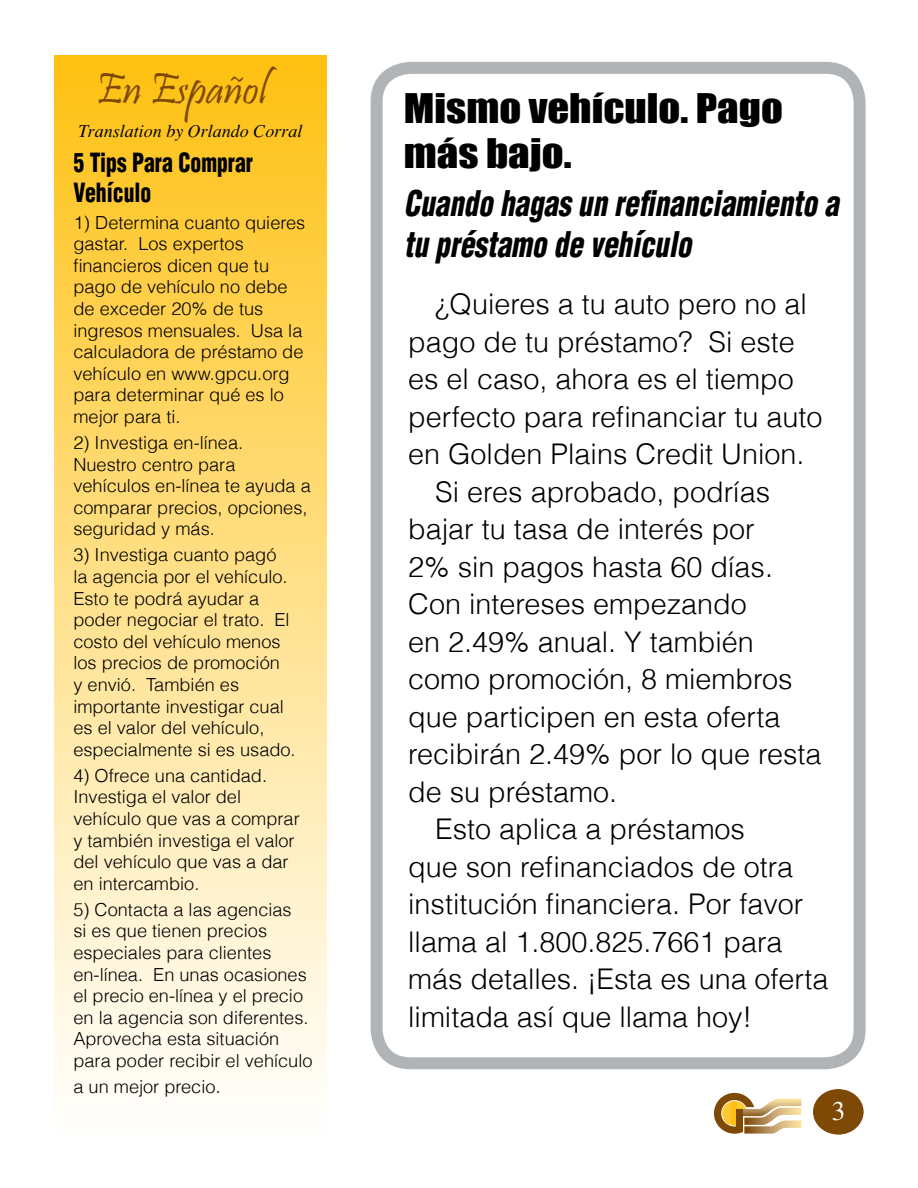
<style>
.page{position:relative;width:918px;height:1188px;background:#fff}
.page>*{position:absolute;margin:0;border:0;box-sizing:border-box;transform-origin:0 0}
.t1{font:45px "Pristina";color:#7d4904}
.t2{font:37.5px/45px "Impact";color:#000;scale:1.14 1}
.t3{font:italic 900 condensed 34.5px/41.4px "Helvetica";color:#000;scale:.84 1}
.t4{font:300 28.5px "Helvetica";color:#000}
.t5{font:27px "Times";color:#fff}
.t6{font:900 condensed 25.8px/30.3px "Helvetica";color:#000;scale:.84 1}
.t7{font:300 18px/21.6px "Helvetica";color:#000}
.t8{font:300 18px/21.6px "Helvetica";color:#000;scale:1.04 1}
.t9{font:italic 18px "Times";color:#000}
.s1{font-size:19.5px}
</style>
<div class="page">
<div style="left:55px;top:55px;width:272px;height:1082px;background:linear-gradient(to bottom,#fec113,#fff)"></div>
<div style="left:814px;top:1090px;width:49px;height:44px;background:#7d4904;border-radius:50%"></div>
<div style="left:813px;top:1089px;width:51px;height:46px;border:2px solid #7d4904;border-radius:50%"></div>
<svg style="left:713px;top:1092px;width:91px;height:41px"></svg>
<svg style="left:714px;top:1093px;width:87px;height:41px"></svg>
<div style="left:736px;top:1109px;width:6px;height:23px;background:#7d4904"></div>
<div style="left:371px;top:62px;width:495px;height:1007px;border:12px solid #b1b4b6;border-radius:34px"></div>
<h1 class="t1" style="left:96px;top:64px;width:173px">En Español</h1>
<p class="t9" style="left:79px;top:120px;width:225px">Translation by Orlando Corral</p>
<h3 class="t6" style="left:73px;top:147px;width:215px">5 Tips Para Comprar<br>Vehículo</h3>
<p class="t8" style="left:73px;top:211px;width:225px">1) Determina cuanto quieres gastar. Los expertos financieros dicen que tu pago de vehículo no debe de exceder 20% de tus ingresos mensuales. Usa la calculadora de préstamo de vehículo en www.gpcu.org para determinar qué es lo mejor para ti.</p>
<p class="t7" style="left:73px;top:432px;width:239px">2) Investiga en-línea.<br>Nuestro centro para vehículos en-línea te ayuda a comparar precios, opciones, seguridad y más.</p>
<p class="t7" style="left:73px;top:544px;width:224px">3) Investiga cuanto pagó<br>la agencia por el vehículo.<br>Esto te podrá ayudar a poder negociar el trato. El costo del vehículo menos los precios de promoción<br>y envió. También es importante investigar cual es el valor del vehículo, especialmente si es usado.</p>
<p class="t7" style="left:73px;top:764px;width:228px">4) Ofrece una cantidad.<br>Investiga el valor del vehículo que vas a comprar y también investiga el valor del vehículo que vas a dar en intercambio.</p>
<p class="t7" style="left:73px;top:898px;width:241px">5) Contacta a las agencias<br>si es que tienen precios especiales para clientes en-línea. En unas ocasiones el precio en-línea y el precio en la agencia son diferentes.<br>Aprovecha esta situación para poder recibir el vehículo</p>
<p class="t7" style="left:73px;top:1075px;width:149px">a un mejor precio<span class="s1">.</span></p>
<h2 class="t2" style="left:404px;top:85px;width:334px">Mismo vehículo. Pago más bajo.</h2>
<h3 class="t3" style="left:404px;top:182px;width:519px">Cuando hagas un refinanciamiento a tu préstamo de vehículo</h3>
<h3 class="t4" style="left:435px;top:286px;width:373px">¿Quieres a tu auto pero no al</h3>
<h3 class="t4" style="left:408px;top:324px;width:388px">pago de tu préstamo? Si este</h3>
<h3 class="t4" style="left:408px;top:361px;width:387px">es el caso, ahora es el tiempo</h3>
<h3 class="t4" style="left:408px;top:399px;width:416px">perfecto para refinanciar tu auto</h3>
<h3 class="t4" style="left:408px;top:436px;width:398px">en Golden Plains Credit Union.</h3>
<h3 class="t4" style="left:435px;top:474px;width:336px">Si eres aprobado, podrías</h3>
<h3 class="t4" style="left:408px;top:511px;width:348px">bajar tu tasa de interés por</h3>
<h3 class="t4" style="left:408px;top:549px;width:366px">2% sin pagos hasta 60 días.</h3>
<h3 class="t4" style="left:408px;top:586px;width:340px">Con intereses empezando</h3>
<h3 class="t4" style="left:408px;top:624px;width:347px">en 2.49% anual. Y también</h3>
<h3 class="t4" style="left:408px;top:661px;width:386px">como promoción, 8 miembros</h3>
<h3 class="t4" style="left:408px;top:699px;width:374px">que participen en esta oferta</h3>
<h3 class="t4" style="left:408px;top:736px;width:415px">recibirán 2.49% por lo que resta</h3>
<h3 class="t4" style="left:408px;top:774px;width:211px">de su préstamo.</h3>
<h3 class="t4" style="left:435px;top:811px;width:311px">Esto aplica a préstamos</h3>
<h3 class="t4" style="left:408px;top:849px;width:387px">que son refinanciados de otra</h3>
<h3 class="t4" style="left:408px;top:886px;width:397px">institución financiera. Por favor</h3>
<h3 class="t4" style="left:408px;top:924px;width:376px">llama al 1.800.825.7661 para</h3>
<h3 class="t4" style="left:408px;top:961px;width:422px">más detalles. ¡Esta es una oferta</h3>
<h3 class="t4" style="left:408px;top:999px;width:345px">limitada así que llama hoy!</h3>
<h3 class="t5" style="left:832px;top:1095px;width:15px">3</h3>
</div>
